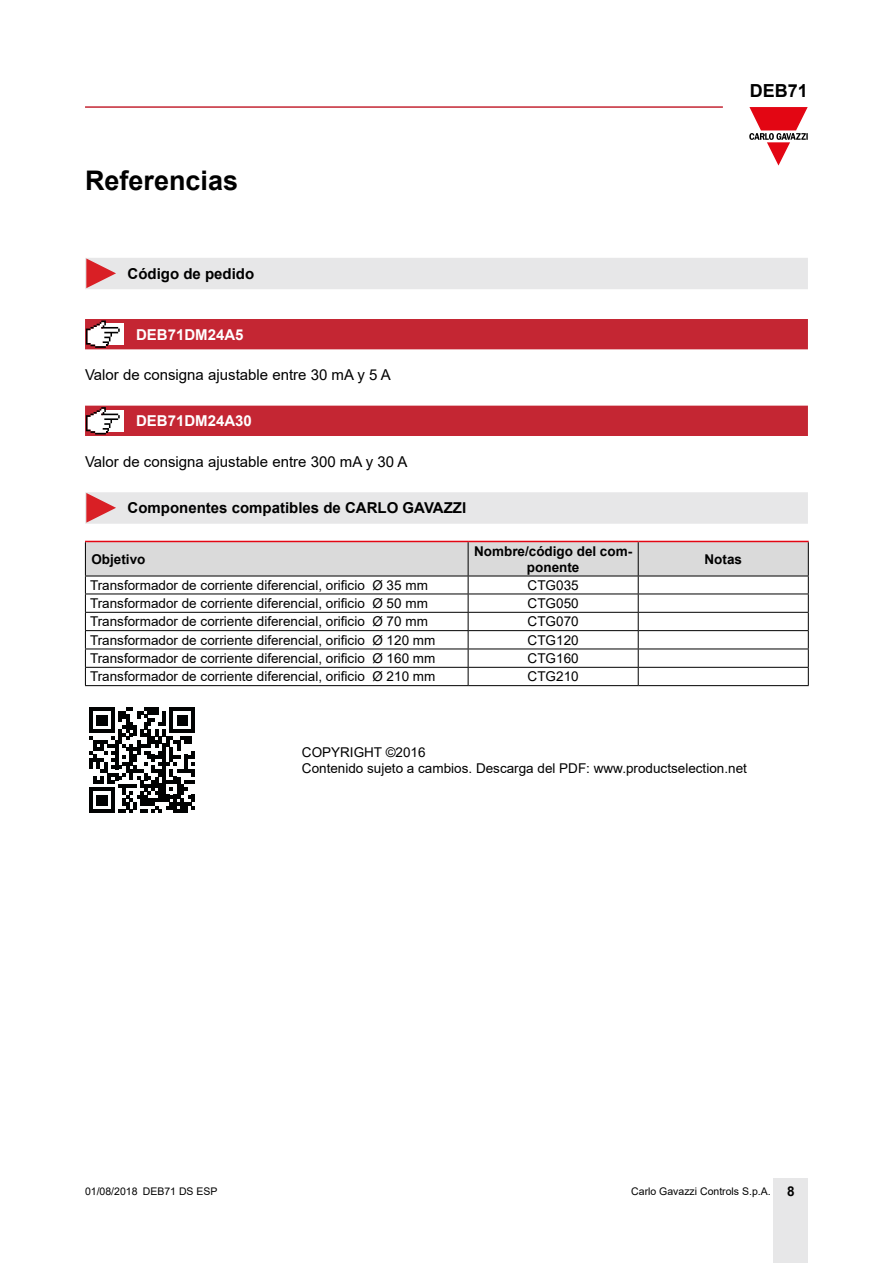
<style>
.page{position:relative;width:893px;height:1263px;background:#fff}
.page>*{position:absolute;margin:0;border:0;box-sizing:border-box;transform-origin:0 0}
.t1{font:700 27px "Arial";color:#000}
.t2{font:700 18px "Arial";color:#000}
.t3{font:15px "Arial";color:#000}
.t4{font:700 15px "Arial";color:#000}
.t5{font:700 15px "Arial";color:#fff}
.t6{font:13.5px/16.2px "Arial";color:#000}
.t7{font:700 13.5px/16.2px "Arial";color:#000;text-align:center}
.t8{font:10.5px "Arial";color:#000}
.s1{font-weight:700;font-size:13.5px}
</style>
<div class="page">
<hr style="left:85px;top:106px;width:638px;height:2px;background:#c42633">
<div style="left:774px;top:1178px;width:34px;height:85px;background:#e7e7e8"></div>
<svg style="left:749px;top:107px;width:59px;height:59px"></svg>
<div style="left:85px;top:258px;width:723px;height:31px;background:#e7e7e8"></div>
<div style="left:85px;top:319px;width:723px;height:30px;background:#c42633"></div>
<div style="left:85px;top:406px;width:723px;height:30px;background:#c42633"></div>
<div style="left:85px;top:492px;width:723px;height:32px;background:#e7e7e8"></div>
<svg style="left:85px;top:541px;width:724px;height:144px"></svg>
<hr style="left:85px;top:685px;width:383px;height:1px;background:#000">
<hr style="left:468px;top:685px;width:170px;height:1px;background:#000">
<hr style="left:638px;top:685px;width:171px;height:1px;background:#000">
<svg style="left:89px;top:707px;width:106px;height:106px"></svg>
<h1 class="t1" style="left:85px;top:161px;width:155px">Referencias</h1>
<h2 class="t2" style="left:750px;top:78px;width:60px">DEB71</h2>
<p class="t4" style="left:128px;top:263px;width:128px">Código de pedido</p>
<p class="t5" style="left:136px;top:324px;width:109px">DEB71DM24A5</p>
<p class="t3" style="left:85px;top:364px;width:307px">Valor de consigna ajustable entre 30 mA y 5 A</p>
<p class="t5" style="left:136px;top:410px;width:117px">DEB71DM24A30</p>
<p class="t3" style="left:85px;top:451px;width:324px">Valor de consigna ajustable entre 300 mA y 30 A</p>
<p class="t4" style="left:128px;top:498px;width:340px">Componentes compatibles de CARLO GAVAZZI</p>
<p class="t7" style="left:91px;top:551px;width:56px">Objetivo</p>
<p class="t7" style="left:474px;top:543px;width:160px">Nombre/código del com&shy;ponente</p>
<p class="t7" style="left:704px;top:551px;width:39px">Notas</p>
<p class="t6" style="left:90px;top:577px;width:339px">Transformador de corriente diferencial, orificio Ø 35 mm</p>
<p class="t6" style="left:528px;top:577px;width:53px">CTG035</p>
<p class="t6" style="left:90px;top:595px;width:339px">Transformador de corriente diferencial, orificio Ø 50 mm</p>
<p class="t6" style="left:528px;top:595px;width:53px">CTG050</p>
<p class="t6" style="left:90px;top:613px;width:339px">Transformador de corriente diferencial, orificio Ø 70 mm</p>
<p class="t6" style="left:528px;top:613px;width:53px">CTG070</p>
<p class="t6" style="left:90px;top:632px;width:347px">Transformador de corriente diferencial, orificio Ø 120 mm</p>
<p class="t6" style="left:528px;top:632px;width:53px">CTG120</p>
<p class="t6" style="left:90px;top:650px;width:347px">Transformador de corriente diferencial, orificio Ø 160 mm</p>
<p class="t6" style="left:528px;top:650px;width:53px">CTG160</p>
<p class="t6" style="left:90px;top:668px;width:347px">Transformador de corriente diferencial, orificio Ø 210 mm</p>
<p class="t6" style="left:528px;top:668px;width:53px">CTG210</p>
<p class="t6" style="left:302px;top:744px;width:446px">COPYRIGHT ©2016<br>Contenido sujeto a cambios. Descarga del PDF: www.productselection.net</p>
<p class="t8" style="left:85px;top:1183px;width:134px">01/08/2018 DEB71 DS ESP</p>
<p class="t8" style="left:631px;top:1183px;width:165px">Carlo Gavazzi Controls S.p.A. <span class="s1">8</span></p>
</div>
